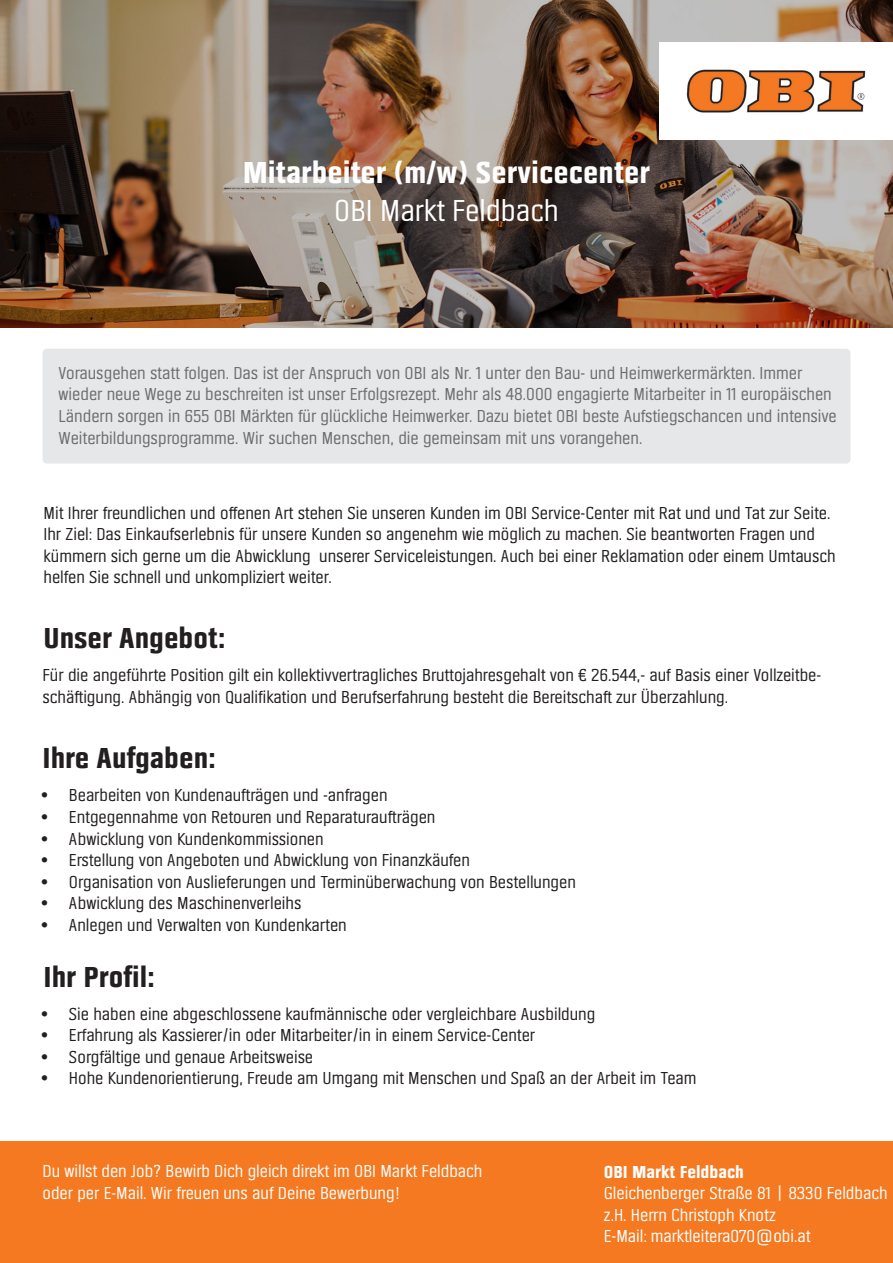
<style>
.page{position:relative;width:893px;height:1263px;background:#fff}
.page>*{position:absolute;margin:0;border:0;box-sizing:border-box;transform-origin:0 0}
.t1{font:700 31.5px "Obi Sans ML";color:#fff}
.t2{font:31.5px "Obi Sans ML";color:#fff}
.t3{font:700 30px "Obi Sans ML";color:#231f20}
.t4{font:18px/21.6px "Obi Sans ML";color:#231f20}
.t5{font:18px/21.6px "Obi Sans ML";color:#6c6d70}
.t6{font:18px/21.6px "Obi Sans ML";color:#fff}
.t7{font:700 18px "Obi Sans ML";color:#fff}
</style>
<div class="page">
<div style="left:0;top:1142px;width:893px;height:121px;background:#f47921"></div>
<img style="left:0;top:0;width:893px;height:327px">
<img style="left:659px;top:43px;width:234px;height:97px">
<div style="left:43px;top:349px;width:807px;height:114px;background:#e6e7e9;border-radius:4px"></div>
<h1 class="t1" style="left:243px;top:154px;width:409px">Mitarbeiter (m/w) Servicecenter</h1>
<h1 class="t2" style="left:334px;top:194px;width:226px">OBI Markt Feldbach</h1>
<p class="t5" style="left:59px;top:362px;width:780px">Vorausgehen statt folgen. Das ist der Anspruch von OBI als Nr. 1 unter den Bau- und Heimwerkermärkten. Immer wieder neue Wege zu beschreiten ist unser Erfolgsrezept. Mehr als 48.000 engagierte Mitarbeiter in 11 europäischen Ländern sorgen in 655 OBI Märkten für glückliche Heimwerker. Dazu bietet OBI beste Aufstiegschancen und intensive Weiterbildungsprogramme. Wir suchen Menschen, die gemeinsam mit uns vorangehen.</p>
<p class="t4" style="left:44px;top:502px;width:794px">Mit Ihrer freundlichen und offenen Art stehen Sie unseren Kunden im OBI Service-Center mit Rat und und Tat zur Seite.<br>Ihr Ziel: Das Einkaufserlebnis für unsere Kunden so angenehm wie möglich zu machen. Sie beantworten Fragen und kümmern sich gerne um die Abwicklung unserer Serviceleistungen. Auch bei einer Reklamation oder einem Umtausch helfen Sie schnell und unkompliziert weiter.</p>
<h2 class="t3" style="left:43px;top:621px;width:183px">Unser Angebot:</h2>
<p class="t4" style="left:43px;top:665px;width:780px">Für die angeführte Position gilt ein kollektivvertragliches Bruttojahresgehalt von € 26.544,- auf Basis einer Vollzeitbe&shy;schäftigung. Abhängig von Qualifikation und Berufserfahrung besteht die Bereitschaft zur Überzahlung.</p>
<h2 class="t3" style="left:43px;top:740px;width:175px">Ihre Aufgaben:</h2>
<p class="t4" style="left:42px;top:785px;width:347px">• Bearbeiten von Kundenaufträgen und -anfragen</p>
<p class="t4" style="left:42px;top:807px;width:395px">• Entgegennahme von Retouren und Reparaturaufträgen</p>
<p class="t4" style="left:42px;top:828px;width:283px">• Abwicklung von Kundenkommissionen</p>
<p class="t4" style="left:42px;top:850px;width:429px">• Erstellung von Angeboten und Abwicklung von Finanzkäufen</p>
<p class="t4" style="left:42px;top:871px;width:535px">• Organisation von Auslieferungen und Terminüberwachung von Bestellungen</p>
<p class="t4" style="left:42px;top:893px;width:261px">• Abwicklung des Maschinenverleihs</p>
<p class="t4" style="left:42px;top:915px;width:306px">• Anlegen und Verwalten von Kundenkarten</p>
<h2 class="t3" style="left:44px;top:960px;width:112px">Ihr Profil:</h2>
<p class="t4" style="left:42px;top:1003px;width:555px">• Sie haben eine abgeschlossene kaufmännische oder vergleichbare Ausbildung</p>
<p class="t4" style="left:42px;top:1025px;width:495px">• Erfahrung als Kassierer/in oder Mitarbeiter/in in einem Service-Center</p>
<p class="t4" style="left:42px;top:1046px;width:273px">• Sorgfältige und genaue Arbeitsweise</p>
<p class="t4" style="left:42px;top:1068px;width:656px">• Hohe Kundenorientierung, Freude am Umgang mit Menschen und Spaß an der Arbeit im Team</p>
<p class="t6" style="left:43px;top:1160px;width:441px">Du willst den Job? Bewirb Dich gleich direkt im OBI Markt Feldbach oder per E-Mail. Wir freuen uns auf Deine Bewerbung!</p>
<p class="t7" style="left:604px;top:1161px;width:142px">OBI Markt Feldbach</p>
<p class="t6" style="left:604px;top:1183px;width:285px">Gleichenberger Straße 81 | 8330 Feldbach z.H. Herrn Christoph Knotz<br>E-Mail: marktleitera070@obi.at</p>
</div>
